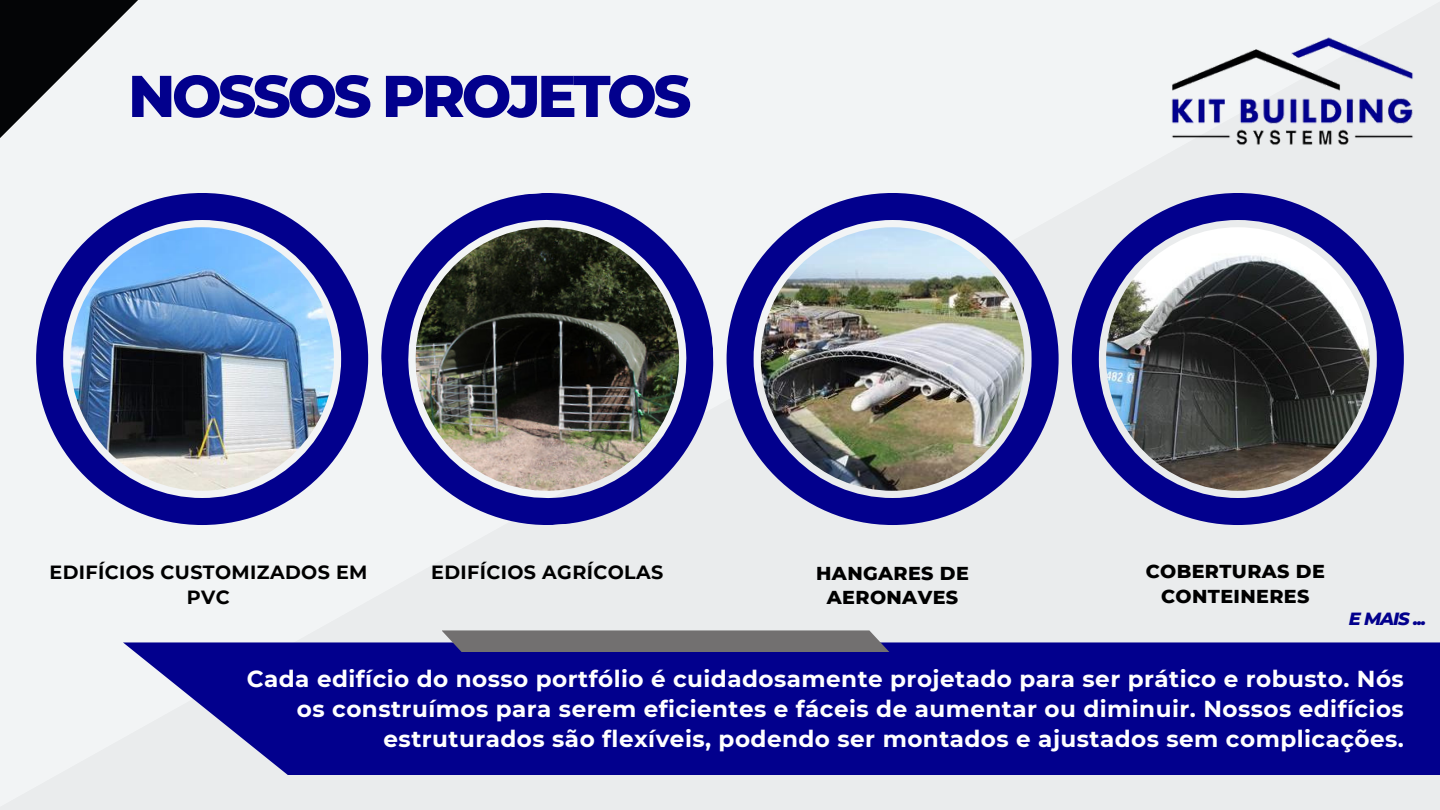
<style>
.page{position:relative;width:1440px;height:810px;background:#f2f4f5}
.page>*{position:absolute;margin:0;border:0;box-sizing:border-box;transform-origin:0 0}
.t1{font:800 58.8px "Montserrat";letter-spacing:-.06em;color:#02008d}
.t2{font:700 23.1px/30px "Montserrat";letter-spacing:.02em;color:#fff;text-align:right}
.t3{font:700 19.1px/24.8px "Montserrat";letter-spacing:.02em;color:#000;text-align:center}
.t4{font:800 19.1px/24.6px "Montserrat";letter-spacing:.02em;color:#000;text-align:center}
.t5{font:italic 800 18px "Montserrat";color:#02008d}
</style>
<div class="page">
<img style="left:36px;top:193px;width:332px;height:332px">
<svg style="left:0;top:0;width:217px;height:217px;fill:#f2f4f5"></svg>
<img style="left:376px;top:188px;width:342px;height:342px">
<img style="left:727px;top:193px;width:332px;height:332px">
<svg style="left:1072px;top:193px;width:332px;height:332px;background:#6b6c8d"></svg>
<div style="left:123px;top:642px;width:1317px;height:133px;background:#02008d"></div>
<svg style="left:442px;top:630px;width:448px;height:22px;background:#757376"></svg>
<img style="left:1171px;top:35px;width:244px;height:113px">
<p class="t1" style="left:128px;top:60px;width:565px">NOSSOS PROJETOS</p>
<p class="t3" style="left:49px;top:560px;width:319px">EDIFÍCIOS CUSTOMIZADOS EM<br>PVC</p>
<p class="t3" style="left:431px;top:560px;width:234px">EDIFÍCIOS AGRÍCOLAS</p>
<p class="t4" style="left:816px;top:560px;width:154px">HANGARES DE<br>AERONAVES</p>
<p class="t4" style="left:1146px;top:559px;width:181px">COBERTURAS DE<br>CONTEINERES</p>
<p class="t5" style="left:1349px;top:607px;width:79px">E MAIS ...</p>
<p class="t2" style="left:247px;top:664px;width:1159px">Cada edifício do nosso portfólio é cuidadosamente projetado para ser prático e robusto. Nós os construímos para serem eficientes e fáceis de aumentar ou diminuir. Nossos edifícios estruturados são flexíveis, podendo ser montados e ajustados sem complicações.</p>
</div>
